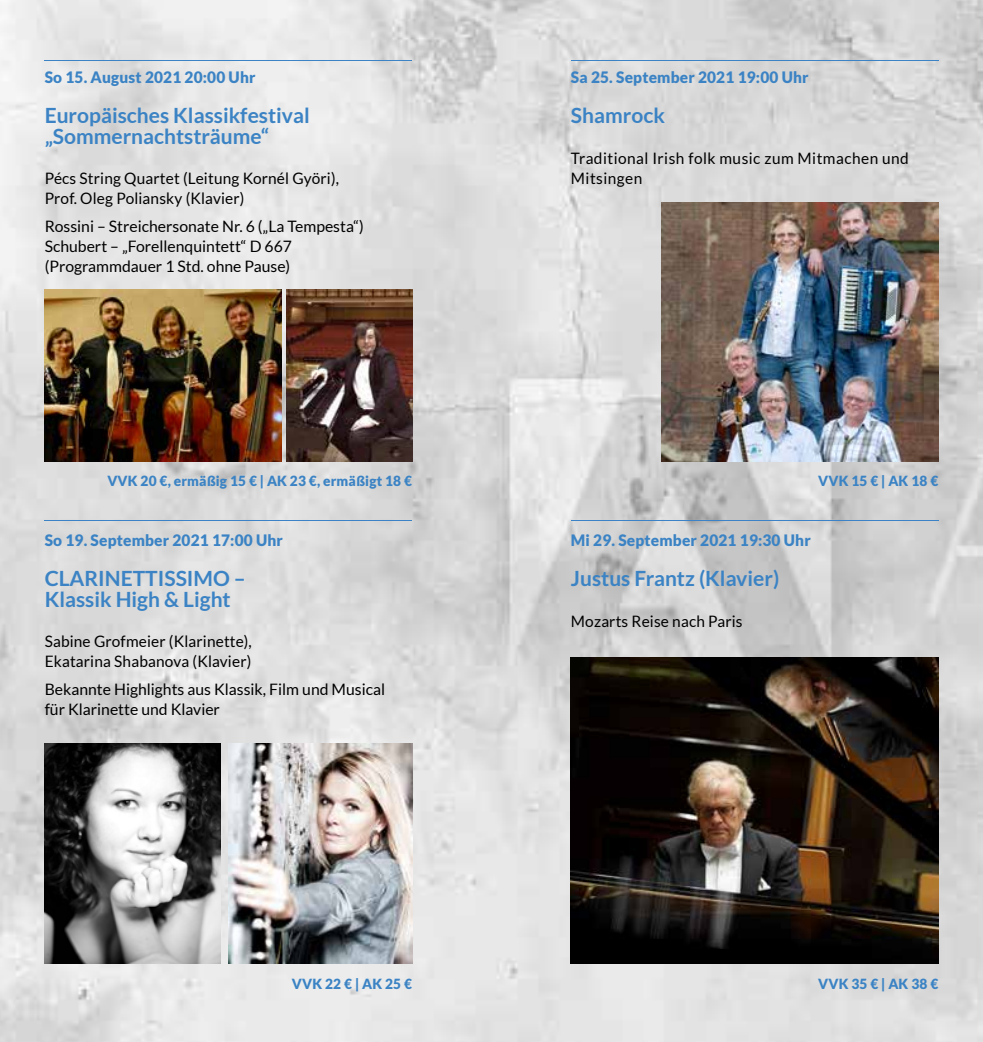
<style>
.page{position:relative;width:983px;height:1042px;background:#fff}
.page>*{position:absolute;margin:0;border:0;box-sizing:border-box;transform-origin:0 0}
.t1{font:700 21px/20.1px "Lato";color:#3b83c4}
.t2{font:15.75px/20.1px "Lato";letter-spacing:.01em;color:#000}
.t3{font:900 15.75px "Lato";letter-spacing:.01em;color:#3b83c4}
.t4{font:15.75px/20.1px "Lato";letter-spacing:.03em;color:#000}
.t5{font:900 14px "Lato";letter-spacing:.01em;color:#3b83c4}
</style>
<div class="page">
<img style="left:0;top:0;width:982px;height:1042px">
<img style="left:45px;top:289px;width:236px;height:172px">
<img style="left:45px;top:743px;width:176px;height:221px">
<img style="left:286px;top:289px;width:126px;height:172px">
<img style="left:228px;top:743px;width:184px;height:221px">
<hr style="left:45px;top:520px;width:367px;height:1px;background:#3b83c4">
<hr style="left:570px;top:520px;width:368px;height:1px;background:#3b83c4">
<hr style="left:570px;top:60px;width:368px;height:1px;background:#3b83c4">
<hr style="left:45px;top:60px;width:367px;height:1px;background:#3b83c4">
<img style="left:661px;top:202px;width:277px;height:259px">
<img style="left:570px;top:657px;width:368px;height:307px">
<p class="t3" style="left:45px;top:68px;width:212px">So 15. August 2021 20:00 Uhr</p>
<h1 class="t1" style="left:45px;top:105px;width:266px">Europäisches Klassikfestival „Sommernachtsträume“</h1>
<p class="t2" style="left:45px;top:168px;width:296px">Pécs String Quartet (Leitung Kornél Györi),<br>Prof. Oleg Poliansky (Klavier)</p>
<p class="t2" style="left:45px;top:216px;width:320px">Rossini – Streichersonate Nr. 6 („La Tempesta“)<br>Schubert – „Forellenquintett“ D 667 (Programmdauer 1 Std. ohne Pause)</p>
<p class="t3" style="left:570px;top:68px;width:239px">Sa 25. September 2021 19:00 Uhr</p>
<h1 class="t1" style="left:570px;top:105px;width:95px">Shamrock</h1>
<p class="t4" style="left:570px;top:148px;width:339px">Traditional Irish folk music zum Mitmachen und<br>Mitsingen</p>
<p class="t5" style="left:107px;top:472px;width:306px">VVK 20 €, ermäßig 15 € | AK 23 €, ermäßigt 18 €</p>
<p class="t5" style="left:818px;top:472px;width:122px">VVK 15 € | AK 18 €</p>
<p class="t3" style="left:45px;top:531px;width:240px">So 19. September 2021 17:00 Uhr</p>
<h1 class="t1" style="left:45px;top:568px;width:203px">CLARINETTISSIMO –<br>Klassik High &amp; Light</h1>
<p class="t2" style="left:45px;top:631px;width:209px">Sabine Grofmeier (Klarinette),<br>Ekatarina Shabanova (Klavier)</p>
<p class="t2" style="left:45px;top:679px;width:342px">Bekannte Highlights aus Klassik, Film und Musical für Klarinette und Klavier</p>
<p class="t3" style="left:570px;top:531px;width:241px">Mi 29. September 2021 19:30 Uhr</p>
<h1 class="t1" style="left:570px;top:568px;width:210px">Justus Frantz (Klavier)</h1>
<p class="t2" style="left:570px;top:611px;width:173px">Mozarts Reise nach Paris</p>
<p class="t5" style="left:292px;top:975px;width:122px">VVK 22 € | AK 25 €</p>
<p class="t5" style="left:818px;top:975px;width:122px">VVK 35 € | AK 38 €</p>
</div>
